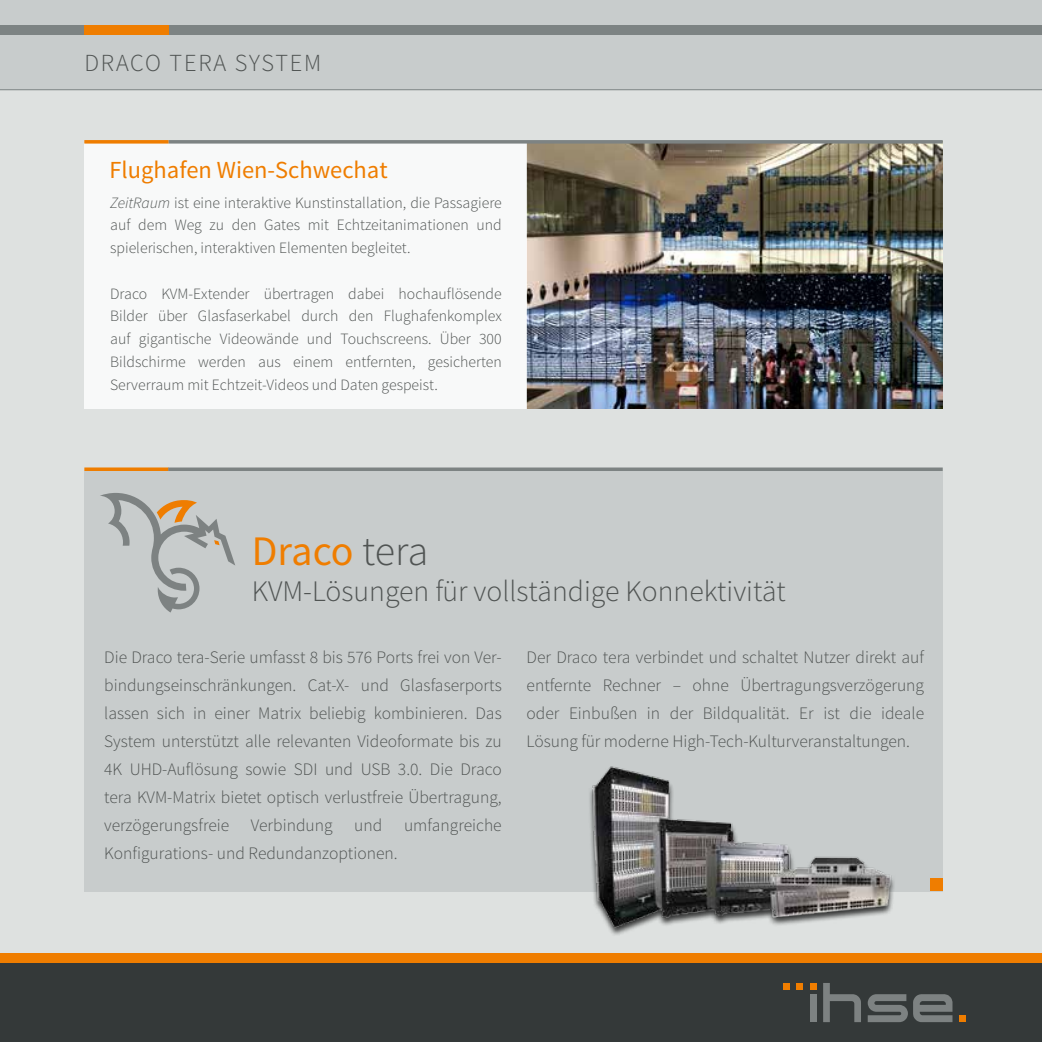
<style>
.page{position:relative;width:1042px;height:1042px;background:#dee1e0}
.page>*{position:absolute;margin:0;border:0;box-sizing:border-box;transform-origin:0 0}
.t1{font:42px "Source Sans Pro";letter-spacing:-.01em;color:#ef7d00}
.t2{font:300 29.75px "Source Sans Pro";color:#505453}
.t3{font:24.5px "Source Sans Pro";color:#ef7d00}
.t4{font:300 24.5px "Source Sans Pro";letter-spacing:.07em;color:#505453}
.t5{font:300 17.5px/28px "Source Sans Pro";color:#505453;text-align:justify}
.t6{font:300 15.75px/22.8px "Source Sans Pro";color:#505453;text-align:justify}
.s1{font-style:italic}
.s2{font-weight:300;color:#505453}
</style>
<div class="page">
<div style="left:0;top:0;width:1042px;height:89px;background:#c8cccc"></div>
<div style="left:0;top:957px;width:1042px;height:85px;background:#343939"></div>
<hr style="left:0;top:89px;width:1042px;height:1px;background:#7d8383">
<div style="left:0;top:25px;width:1042px;height:10px;background:#7d8383"></div>
<svg style="left:783px;top:983px;width:6px;height:6px"></svg>
<div style="left:796px;top:983px;width:7px;height:6px;background:#ef7d00"></div>
<svg style="left:810px;top:983px;width:6px;height:6px"></svg>
<div style="left:810px;top:994px;width:6px;height:28px;background:#7d8282"></div>
<svg style="left:823px;top:983px;width:38px;height:39px"></svg>
<svg style="left:867px;top:994px;width:85px;height:28px"></svg>
<div style="left:959px;top:1015px;width:7px;height:7px;background:#ef7d00"></div>
<div style="left:0;top:952px;width:1042px;height:10px;background:#ef7d00"></div>
<div style="left:84px;top:25px;width:85px;height:10px;background:#ef7d00"></div>
<div style="left:84px;top:471px;width:859px;height:420px;background:#c8cccc"></div>
<div style="left:930px;top:878px;width:13px;height:13px;background:#ef7d00"></div>
<svg style="left:84px;top:467px;width:84px;height:4px"></svg>
<svg style="left:168px;top:467px;width:775px;height:4px;background:#898e8e"></svg>
<img style="left:575px;top:766px;width:335px;height:169px">
<img style="left:526px;top:144px;width:417px;height:265px">
<div style="left:84px;top:144px;width:442px;height:265px;background:#f8f9f9"></div>
<svg style="left:84px;top:140px;width:85px;height:4px"></svg>
<svg style="left:169px;top:140px;width:774px;height:4px;background:#868a89"></svg>
<svg style="left:100px;top:493px;width:135px;height:119px"></svg>
<h3 class="t4" style="left:84px;top:48px;width:238px">DRACO TERA SYSTEM</h3>
<h3 class="t3" style="left:110px;top:154px;width:279px">Flughafen Wien-Schwechat</h3>
<p class="t6" style="left:110px;top:191px;width:393px"><span class="s1">ZeitRaum</span> ist eine interaktive Kunstinstallation, die Passagiere auf dem Weg zu den Gates mit Echtzeitanimationen und spielerischen, interaktiven Elementen begleitet.</p>
<p class="t6" style="left:110px;top:282px;width:393px">Draco KVM-Extender übertragen dabei hochauflösende Bilder über Glasfaserkabel durch den Flughafenkomplex auf gigantische Videowände und Touchscreens. Über 300<br>Bildschirme werden aus einem entfernten, gesicherten Serverraum mit Echtzeit-Videos und Daten gespeist.</p>
<h1 class="t1" style="left:252px;top:525px;width:178px">Draco <span class="s2">tera</span></h1>
<h2 class="t2" style="left:252px;top:573px;width:535px">KVM-Lösungen für vollständige Konnektivität</h2>
<p class="t5" style="left:104px;top:643px;width:399px">Die Draco tera-Serie umfasst 8 bis 576 Ports frei von Ver&shy;bindungseinschränkungen. Cat-X- und Glasfaserports lassen sich in einer Matrix beliebig kombinieren. Das System unterstützt alle relevanten Videoformate bis zu 4K UHD-Auflösung sowie SDI und USB 3.0. Die Draco tera KVM-Matrix bietet optisch verlustfreie Übertragung, verzögerungsfreie Verbindung und umfangreiche Konfigurations- und Redundanzoptionen.</p>
<p class="t5" style="left:526px;top:643px;width:399px">Der Draco tera verbindet und schaltet Nutzer direkt auf entfernte Rechner – ohne Übertragungsverzögerung oder Einbußen in der Bildqualität. Er ist die ideale Lösung für moderne High-Tech-Kulturveranstaltungen.</p>
</div>
